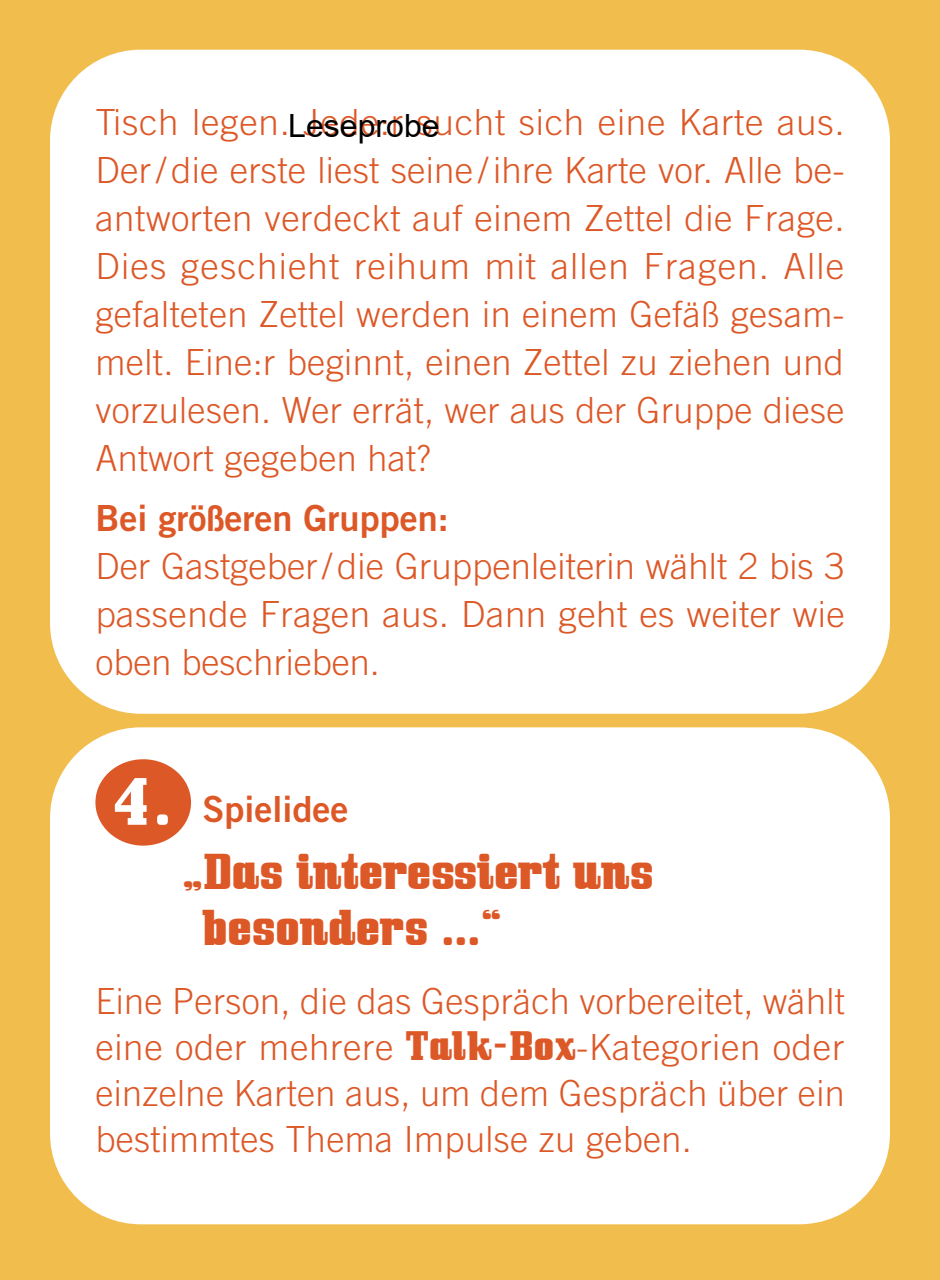
<style>
.page{position:relative;width:940px;height:1280px;background:#fff}
.page>*{position:absolute;margin:0;border:0;box-sizing:border-box;transform-origin:0 0}
.t1{font:44px/56px "Bullpen";color:#dd5827}
.t2{font:300 36px/48px "Trade Gothic";letter-spacing:.01em;color:#dd5827;text-align:justify}
.t3{font:36px "Trade Gothic Bold Two";color:#dd5827}
.t4{font:32px "Arial";color:#000}
.s1{font-family:"Bullpen";font-size:58.4px;color:#fff}
.s2{font-family:"Bullpen";font-weight:400}
</style>
<div class="page">
<div style="left:0;top:0;width:939px;height:1279px;background:#f1be4e"></div>
<div style="left:50px;top:50px;width:839px;height:663px;background:#fff;border-radius:91px"></div>
<div style="left:50px;top:727px;width:839px;height:497px;background:#fff;border-radius:91px"></div>
<div style="left:95px;top:759px;width:96px;height:86px;background:#dd5827;border-radius:50%"></div>
<p class="t2" style="left:95px;top:98px;width:750px">Tisch legen. Jede:r sucht sich eine Karte aus.<br>Der/die erste liest seine /ihre Karte vor. Alle be&shy;antworten verdeckt auf einem Zettel die Frage.<br>Dies geschieht reihum mit allen Fragen. Alle gefalteten Zettel werden in einem Gefäß gesam&shy;melt. Eine:r beginnt, einen Zettel zu ziehen und vorzulesen. Wer errät, wer aus der Gruppe diese Antwort gegeben hat?</p>
<p class="t3" style="left:95px;top:495px;width:355px">Bei größeren Gruppen:</p>
<p class="t2" style="left:95px;top:541px;width:750px">Der Gastgeber/die Gruppenleiterin wählt 2 bis 3 passende Fragen aus. Dann geht es weiter wie oben beschrieben.</p>
<p class="t4" style="left:288px;top:104px;width:153px">Leseprobe</p>
<p class="t3" style="left:112px;top:786px;width:237px"><span class="s1">4.</span> Spielidee</p>
<p class="t1" style="left:202px;top:844px;width:452px;text-indent:-21px">„Das interessiert uns besonders ...“</p>
<p class="t2" style="left:95px;top:977px;width:750px;line-height:46px">Eine Person, die das Gespräch vorbereitet, wählt eine oder mehrere <span class="s2">Talk-Box</span>-Kategorien oder einzelne Karten aus, um dem Gespräch über ein bestimmtes Thema Impulse zu geben.</p>
</div>
